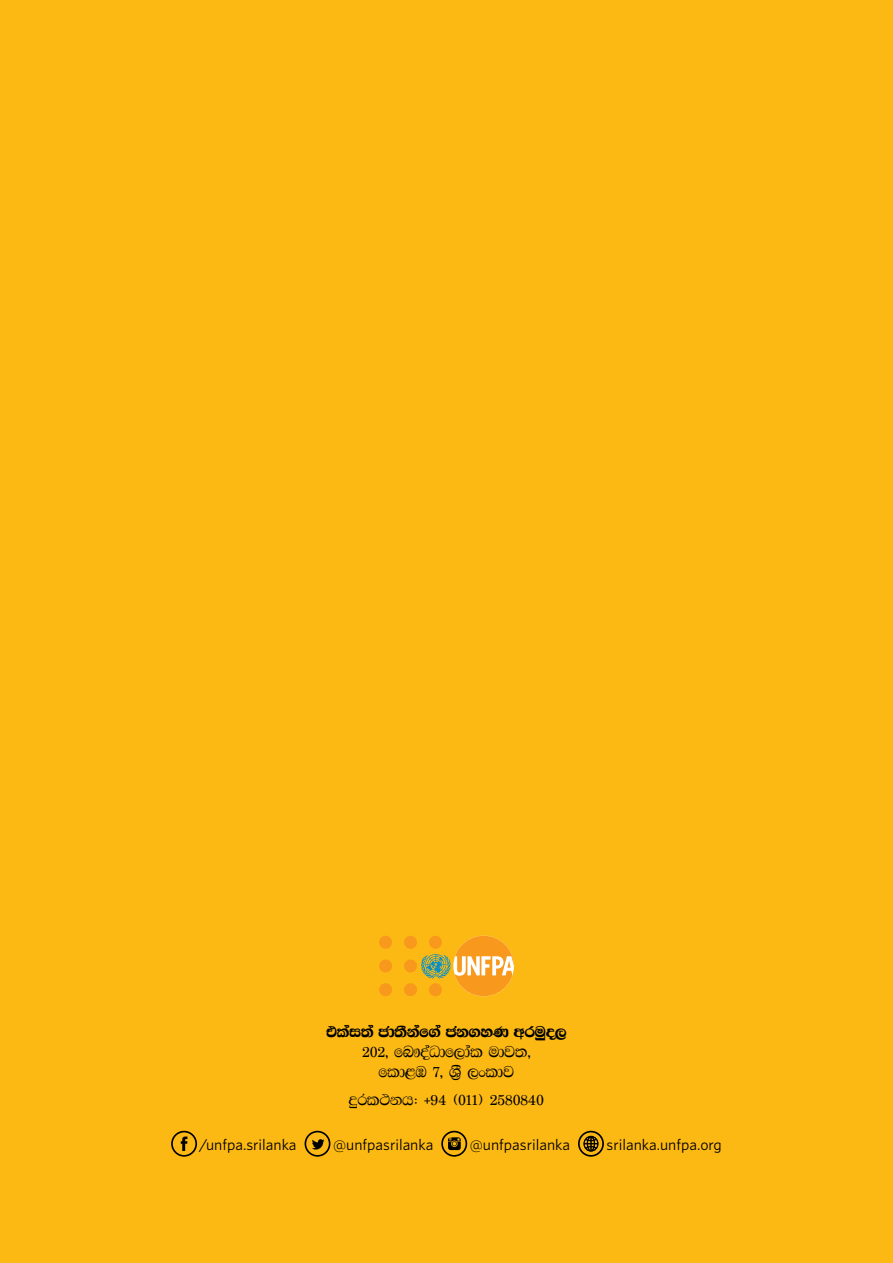
<style>
.page{position:relative;width:893px;height:1263px;background:#fdb913}
.page>*{position:absolute;margin:0;border:0;box-sizing:border-box;transform-origin:0 0}
.t1{font:16.5px/19.8px "FM Bindumathix";color:#000;text-align:center}
.t2{font:16.5px "FM Samanthax";color:#000}
.t3{font:14.25px "UNFPA Text";color:#000}
.s1{font-family:"FM Ababld";font-weight:700}
</style>
<div class="page">
<div style="left:404px;top:959px;width:13px;height:13px;background:#f8991d;border-radius:50%"></div>
<div style="left:404px;top:983px;width:13px;height:13px;background:#f8991d;border-radius:50%"></div>
<div style="left:404px;top:936px;width:13px;height:13px;background:#f8991d;border-radius:50%"></div>
<div style="left:379px;top:959px;width:13px;height:13px;background:#f8991d;border-radius:50%"></div>
<div style="left:379px;top:983px;width:13px;height:13px;background:#f8991d;border-radius:50%"></div>
<div style="left:379px;top:936px;width:13px;height:13px;background:#f8991d;border-radius:50%"></div>
<svg style="left:421px;top:936px;width:93px;height:60px;background:#edb13e"></svg>
<svg style="left:171px;top:1131px;width:26px;height:26px"></svg>
<svg style="left:305px;top:1131px;width:25px;height:26px"></svg>
<svg style="left:441px;top:1131px;width:26px;height:26px"></svg>
<svg style="left:578px;top:1131px;width:26px;height:26px"></svg>
<p class="t2" style="left:326px;top:1024px;width:242px">TLAI;A CD;SKAF.A CK.YK WRUQO,</p>
<p class="t1" style="left:362px;top:1043px;width:170px">202<span class="s1">"</span> FN!OAODF,DAL UDJ;<span class="s1">"<br></span>FLD&lt;U 7<span class="s1">"</span> Y%S,XLDJ</p>
<p class="t1" style="left:349px;top:1091px;width:197px">ŸRL:KH( ¬94 ^011&amp; 2580840</p>
<p class="t3" style="left:200px;top:1135px;width:98px">/unfpa.srilanka</p>
<p class="t3" style="left:333px;top:1135px;width:102px">@unfpasrilanka</p>
<p class="t3" style="left:470px;top:1135px;width:102px">@unfpasrilanka</p>
<p class="t3" style="left:606px;top:1135px;width:117px">srilanka.unfpa.org</p>
</div>
